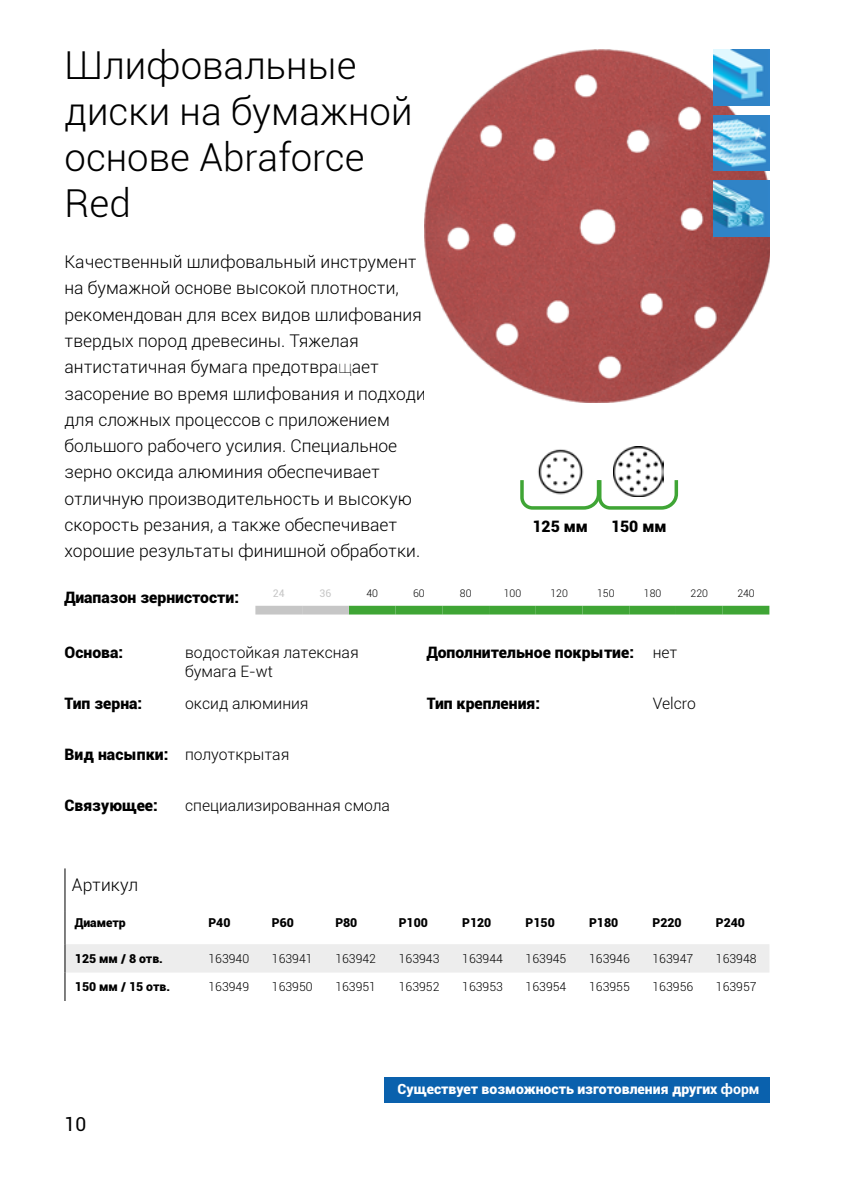
<style>
.page{position:relative;width:844px;height:1191px;background:#fff}
.page>*{position:absolute;margin:0;border:0;box-sizing:border-box;transform-origin:0 0}
.t1{font:300 38.5px/46.2px "Roboto";color:#000}
.t2{font:19.25px "Roboto";color:#000}
.t3{font:300 17.5px/26.2px "Roboto";color:#000}
.t4{font:900 15.75px "Roboto";color:#000}
.t5{font:300 15.75px/18.9px "Roboto";color:#000}
.t6{font:900 14px "Roboto";color:#fff}
.t7{font:300 12.25px "Roboto";color:#000}
.t8{font:900 12.25px "Roboto";color:#000}
.t9{font:300 10.5px "Roboto";color:#000}
.t10{font:10.5px "Roboto";color:#c6c6c6}
.s1{font-weight:100}
.s2{font-weight:900}
.s3{font-weight:300}
.s4{font-weight:700}
</style>
<div class="page">
<hr style="left:64px;top:868px;width:1px;height:43px;background:#000">
<hr style="left:64px;top:911px;width:1px;height:33px;background:#000">
<svg style="left:64px;top:944px;width:705px;height:57px"></svg>
<img style="left:425px;top:50px;width:344px;height:352px">
<div style="left:349px;top:606px;width:46px;height:8px;background:#3fa535"></div>
<div style="left:395px;top:606px;width:47px;height:8px;background:#3fa535"></div>
<div style="left:442px;top:606px;width:47px;height:8px;background:#3fa535"></div>
<div style="left:489px;top:606px;width:46px;height:8px;background:#3fa535"></div>
<div style="left:535px;top:606px;width:47px;height:8px;background:#3fa535"></div>
<div style="left:582px;top:606px;width:47px;height:8px;background:#3fa535"></div>
<div style="left:629px;top:606px;width:46px;height:8px;background:#3fa535"></div>
<div style="left:675px;top:606px;width:47px;height:8px;background:#3fa535"></div>
<div style="left:722px;top:606px;width:47px;height:8px;background:#3fa535"></div>
<div style="left:255px;top:606px;width:47px;height:8px;background:#c6c6c6"></div>
<div style="left:302px;top:606px;width:47px;height:8px;background:#c6c6c6"></div>
<img style="left:713px;top:181px;width:56px;height:55px">
<img style="left:713px;top:50px;width:56px;height:55px">
<img style="left:713px;top:115px;width:56px;height:56px">
<svg style="left:520px;top:476px;width:159px;height:34px"></svg>
<img style="left:535px;top:449px;width:50px;height:47px">
<img style="left:613px;top:446px;width:50px;height:50px">
<div style="left:384px;top:1077px;width:385px;height:26px;background:#0a61ad"></div>
<h1 class="t1" style="left:64px;top:40px;width:349px">Шлифовальные диски на бумажной основе Abraforce<br>Red</h1>
<p class="t3" style="left:64px;top:248px;width:371px">Качественный шлифовальный инструмент на бумажной основе высокой плотности, рекомендован для всех видов шлифования твердых пород древесины. Тяжелая антистатичная бумага предотвра<span class="s1">щ</span>ает засорение во время шлифования и подходит для сложных процессов с приложением большого рабочего усилия. Специальное зерно оксида алюминия обеспечивает отличную производительность и высокую скорость резания, а также обеспечивает хорошие результаты финишной обработки.</p>
<p class="t4" style="left:532px;top:515px;width:57px">125 мм</p>
<p class="t4" style="left:611px;top:515px;width:57px">150 мм</p>
<p class="t4" style="left:64px;top:586px;width:176px">Диапазон зернистости:</p>
<p class="t10" style="left:273px;top:585px;width:13px">24</p>
<p class="t10" style="left:319px;top:585px;width:13px">36</p>
<p class="t9" style="left:366px;top:586px;width:13px">40</p>
<p class="t9" style="left:413px;top:586px;width:13px">60</p>
<p class="t9" style="left:460px;top:586px;width:13px">80</p>
<p class="t9" style="left:503px;top:586px;width:19px">100</p>
<p class="t9" style="left:550px;top:586px;width:19px">120</p>
<p class="t9" style="left:597px;top:586px;width:19px">150</p>
<p class="t9" style="left:643px;top:586px;width:19px">180</p>
<p class="t9" style="left:690px;top:586px;width:19px">220</p>
<p class="t9" style="left:737px;top:586px;width:19px">240</p>
<p class="t4" style="left:64px;top:641px;width:60px">Основа:</p>
<p class="t5" style="left:185px;top:642px;width:175px">водостойкая латексная бумага E-wt</p>
<p class="t4" style="left:64px;top:692px;width:79px">Тип зерна:</p>
<p class="t5" style="left:185px;top:693px;width:125px">оксид алюминия</p>
<p class="t5" style="left:64px;top:744px;width:226px"><span class="s2">Вид насыпки:</span> полуоткрытая</p>
<p class="t4" style="left:64px;top:794px;width:95px">Связующее:</p>
<p class="t5" style="left:185px;top:795px;width:206px">специализированная смола</p>
<p class="t4" style="left:426px;top:641px;width:252px">Дополнительное покрытие: <span class="s3">нет</span></p>
<p class="t4" style="left:426px;top:692px;width:115px">Тип крепления:</p>
<p class="t5" style="left:652px;top:693px;width:45px">Velcro</p>
<p class="t3" style="left:72px;top:871px;width:67px">Артикул</p>
<p class="t8" style="left:75px;top:914px;width:52px">Диаметр</p>
<p class="t8" style="left:208px;top:914px;width:24px">P40</p>
<p class="t8" style="left:272px;top:914px;width:24px">P60</p>
<p class="t8" style="left:335px;top:914px;width:24px">P80</p>
<p class="t8" style="left:398px;top:914px;width:31px">P100</p>
<p class="t8" style="left:462px;top:914px;width:31px">P120</p>
<p class="t8" style="left:525px;top:914px;width:31px">P150</p>
<p class="t8" style="left:589px;top:914px;width:31px">P180</p>
<p class="t8" style="left:652px;top:914px;width:31px">P220</p>
<p class="t8" style="left:715px;top:914px;width:31px">P240</p>
<p class="t8" style="left:75px;top:950px;width:90px">125 мм / 8 отв.</p>
<p class="t7" style="left:208px;top:950px;width:42px">163940</p>
<p class="t7" style="left:272px;top:950px;width:42px">163941</p>
<p class="t7" style="left:335px;top:950px;width:42px">163942</p>
<p class="t7" style="left:398px;top:950px;width:42px">163943</p>
<p class="t7" style="left:462px;top:950px;width:42px">163944</p>
<p class="t7" style="left:525px;top:950px;width:42px">163945</p>
<p class="t7" style="left:589px;top:950px;width:42px">163946</p>
<p class="t7" style="left:652px;top:950px;width:42px">163947</p>
<p class="t7" style="left:715px;top:950px;width:42px">163948</p>
<p class="t8" style="left:75px;top:978px;width:97px">150 мм / 15 отв.</p>
<p class="t7" style="left:208px;top:978px;width:42px">163949</p>
<p class="t7" style="left:272px;top:978px;width:42px">163950</p>
<p class="t7" style="left:335px;top:978px;width:42px">163951</p>
<p class="t7" style="left:398px;top:978px;width:42px">163952</p>
<p class="t7" style="left:462px;top:978px;width:42px">163953</p>
<p class="t7" style="left:525px;top:978px;width:42px">163954</p>
<p class="t7" style="left:589px;top:978px;width:42px">163955</p>
<p class="t7" style="left:652px;top:978px;width:42px">163956</p>
<p class="t7" style="left:715px;top:978px;width:42px">163957</p>
<p class="t2" style="left:64px;top:1110px;width:23px">10</p>
<p class="t6" style="left:397px;top:1079px;width:363px">Существует возможность изготовления других <span class="s4">форм</span></p>
</div>
